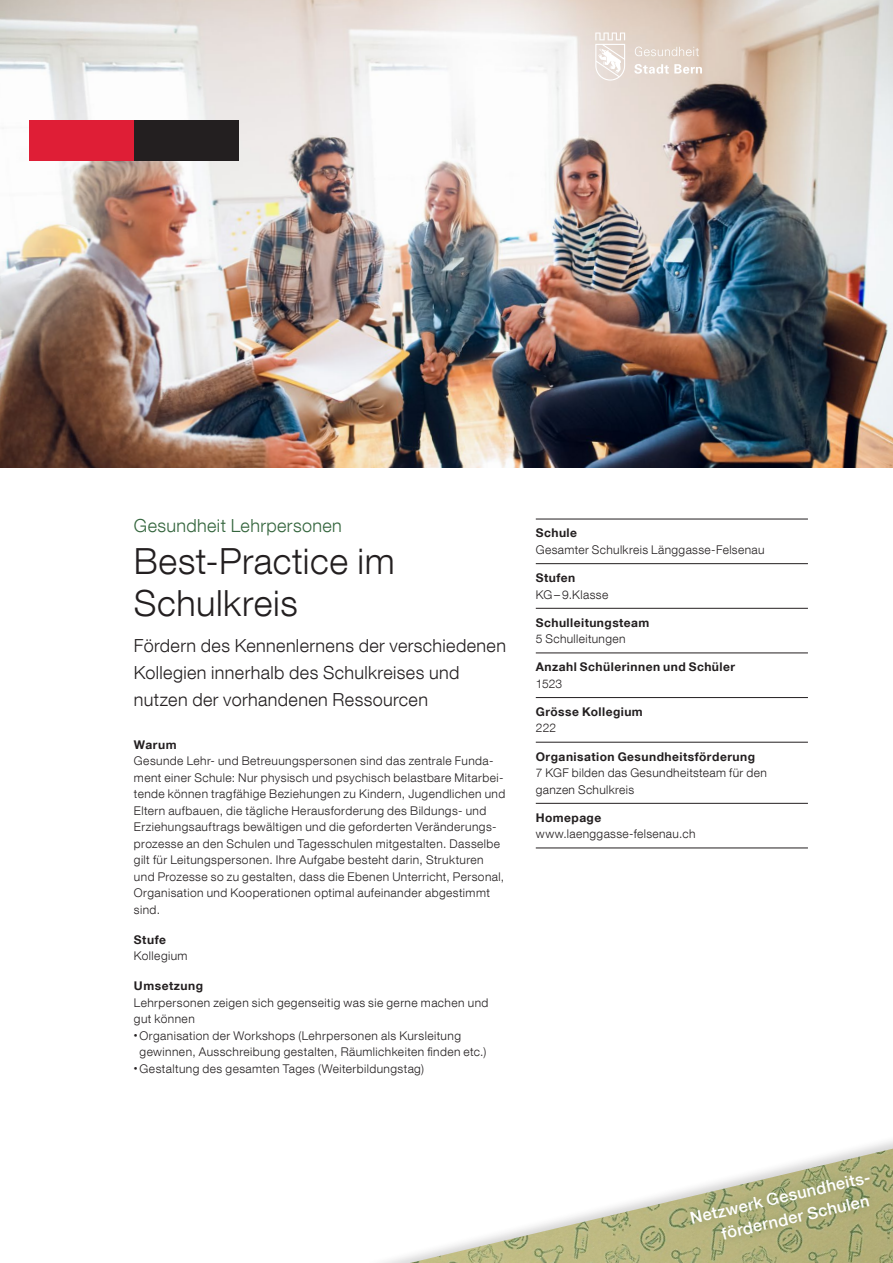
<style>
.page{position:relative;width:893px;height:1263px;background:#fff}
.page>*{position:absolute;margin:0;border:0;box-sizing:border-box;transform-origin:0 0}
.t1{font:300 36px/42px "Helvetica Neue LT Com";letter-spacing:.015em;color:#231f20}
.t2{font:300 18px/27px "Helvetica Neue LT Com";letter-spacing:.02em;color:#231f20}
.t3{font:300 18px "Helvetica Neue LT Com";letter-spacing:.02em;color:#35663e}
.t4{font:500 16.5px/22.5px "Helvetica Neue LT Com";color:#fff}
.t5{font:300 12px/16.5px "Helvetica Neue LT Com";letter-spacing:.035em;color:#231f20}
.t6{font:700 12px "Helvetica Neue LT Com";letter-spacing:.04em;color:#231f20}
.s1{font-size:7.5px}
</style>
<div class="page">
<hr style="left:536px;top:563px;width:272px;height:1px;background:#231f20">
<hr style="left:536px;top:608px;width:272px;height:1px;background:#231f20">
<hr style="left:536px;top:653px;width:272px;height:1px;background:#231f20">
<hr style="left:536px;top:697px;width:272px;height:1px;background:#231f20">
<hr style="left:536px;top:742px;width:272px;height:1px;background:#231f20">
<hr style="left:536px;top:803px;width:272px;height:1px;background:#231f20">
<hr style="left:536px;top:848px;width:272px;height:1px;background:#231f20">
<hr style="left:536px;top:519px;width:272px;height:1px;background:#231f20">
<img style="left:0;top:0;width:893px;height:468px">
<img style="left:410px;top:1148px;width:483px;height:115px">
<svg style="left:679px;top:1160px;width:207px;height:97px;background:#b4b689"></svg>
<div style="left:30px;top:121px;width:104px;height:40px;background:#df1e36"></div>
<div style="left:134px;top:121px;width:104px;height:40px;background:#231f20"></div>
<svg style="left:634px;top:64px;width:68px;height:10px"></svg>
<svg style="left:595px;top:33px;width:30px;height:48px"></svg>
<svg style="left:635px;top:47px;width:64px;height:9px"></svg>
<h2 class="t3" style="left:134px;top:515px;width:209px">Gesundheit Lehrpersonen</h2>
<h1 class="t1" style="left:134px;top:540px;width:262px">Best-Practice im<br>Schulkreis</h1>
<h2 class="t2" style="left:134px;top:632px;width:374px">Fördern des Kennenlernens der verschiedenen<br>Kollegien innerhalb des Schulkreises und nutzen der vorhandenen Ressourcen</h2>
<p class="t6" style="left:134px;top:737px;width:44px">Warum</p>
<p class="t5" style="left:134px;top:752px;width:373px">Gesunde Lehr- und Betreuungspersonen sind das zentrale Funda&shy;ment einer Schule: Nur physisch und psychisch belastbare Mitarbei&shy;tende können tragfähige Beziehungen zu Kindern, Jugendlichen und Eltern aufbauen, die tägliche Herausforderung des Bildungs- und Erziehungsauftrags bewältigen und die geforderten Veränderungs&shy;prozesse an den Schulen und Tagesschulen mitgestalten. Dasselbe gilt für Leitungspersonen. Ihre Aufgabe besteht darin, Strukturen und Prozesse so zu gestalten, dass die Ebenen Unterricht, Personal, Organisation und Kooperationen optimal aufeinander abgestimmt sind.</p>
<p class="t6" style="left:134px;top:932px;width:34px">Stufe</p>
<p class="t5" style="left:134px;top:947px;width:55px">Kollegium</p>
<p class="t6" style="left:134px;top:978px;width:71px">Umsetzung</p>
<p class="t5" style="left:134px;top:994px;width:356px">Lehrpersonen zeigen sich gegenseitig was sie gerne machen und gut können</p>
<p class="t5" style="left:140px;top:1027px;width:348px;text-indent:-6px"><span class="s1">•</span> Organisation der Workshops (Lehrpersonen als Kursleitung gewinnen, Ausschreibung gestalten, Räumlichkeiten finden etc.)</p>
<p class="t5" style="left:134px;top:1060px;width:292px"><span class="s1">•</span> Gestaltung des gesamten Tages (Weiterbildungstag)</p>
<p class="t6" style="left:536px;top:525px;width:43px">Schule</p>
<p class="t5" style="left:536px;top:541px;width:230px">Gesamter Schulkreis Länggasse-Felsenau</p>
<p class="t6" style="left:536px;top:570px;width:41px">Stufen</p>
<p class="t5" style="left:536px;top:586px;width:74px">KG – 9.Klasse</p>
<p class="t6" style="left:536px;top:615px;width:115px">Schulleitungsteam</p>
<p class="t5" style="left:536px;top:630px;width:91px">5 Schulleitungen</p>
<p class="t6" style="left:536px;top:659px;width:201px">Anzahl Schülerinnen und Schüler</p>
<p class="t5" style="left:536px;top:675px;width:28px">1523</p>
<p class="t6" style="left:536px;top:704px;width:109px">Grösse Kollegium</p>
<p class="t5" style="left:536px;top:720px;width:22px">222</p>
<p class="t6" style="left:536px;top:749px;width:221px">Organisation Gesundheitsförderung</p>
<p class="t5" style="left:536px;top:764px;width:232px">7 KGF bilden das Gesundheitsteam für den ganzen Schulkreis</p>
<p class="t6" style="left:536px;top:810px;width:67px">Homepage</p>
<p class="t5" style="left:536px;top:825px;width:161px">www.laenggasse-felsenau.ch</p>
<h3 class="t4" style="left:714px;top:1201px;width:160px;text-indent:-27px;rotate:-13deg">Netzwerk Gesundheits&shy;fördernder Schulen</h3>
</div>
